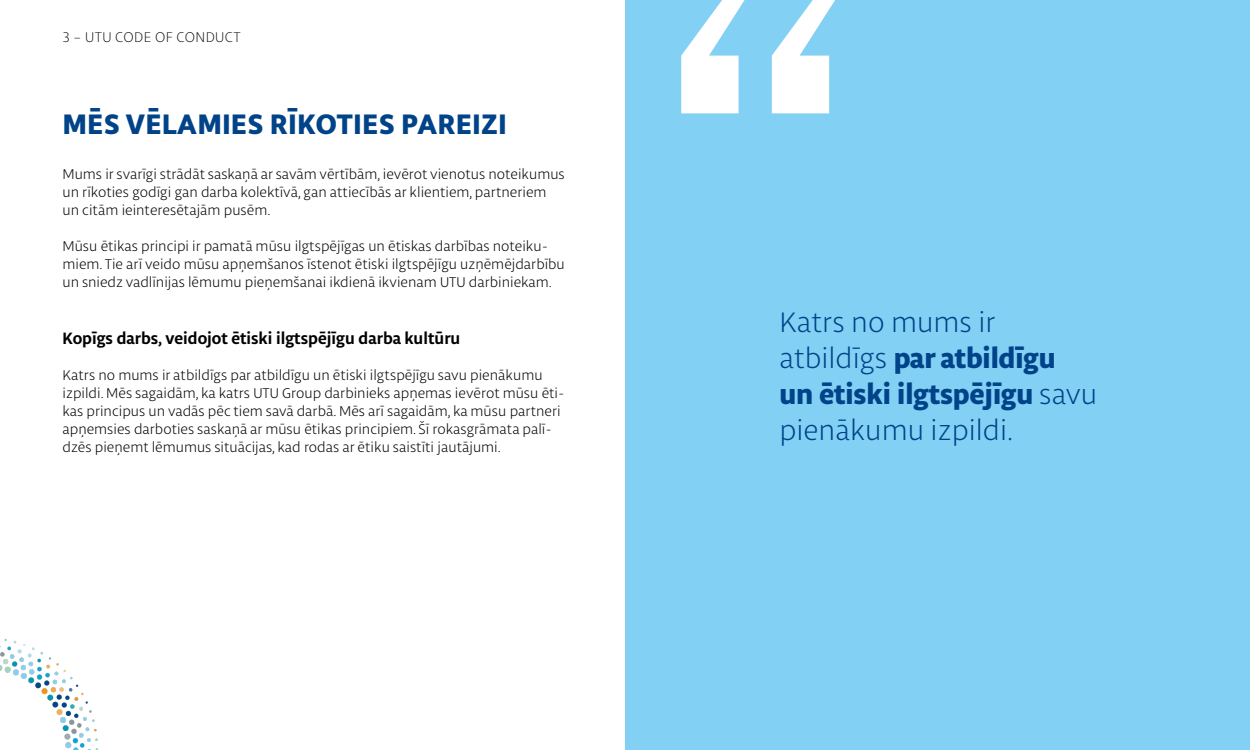
<style>
.page{position:relative;width:1250px;height:750px;background:#fff}
.page>*{position:absolute;margin:0;border:0;box-sizing:border-box;transform-origin:0 0}
.t1{font:300 30px/36px "Libertad";color:#004388}
.t2{font:700 30px/36px "Libertad";color:#004388}
.t3{font:800 30px "Libertad";letter-spacing:.025em;color:#004388}
.t4{font:700 17.5px "Libertad";color:#000}
.t5{font:300 15px/18px "Libertad";color:#000}
.t6{font:100 15px "Libertad";letter-spacing:.025em;color:#000}
.s1{font-weight:800}
.s2{font-weight:300}
</style>
<div class="page">
<img style="left:0;top:638px;width:98px;height:112px">
<div style="left:625px;top:0;width:625px;height:750px;background:#83d0f5"></div>
<svg style="left:681px;top:0;width:154px;height:114px"></svg>
<p class="t6" style="left:62px;top:28px;width:180px">3 – UTU CODE OF CONDUCT</p>
<p class="t3" style="left:63px;top:103px;width:445px">MĒS VĒLAMIES RĪKOTIES PAREIZI</p>
<p class="t5" style="left:62px;top:165px;width:504px">Mums ir svarīgi strādāt saskaņā ar savām vērtībām, ievērot vienotus noteikumus un rīkoties godīgi gan darba kolektīvā, gan attiecībās ar klientiem, partneriem un citām ieinteresētajām pusēm.</p>
<p class="t5" style="left:62px;top:237px;width:504px">Mūsu ētikas principi ir pamatā mūsu ilgtspējīgas un ētiskas darbības noteiku&shy;miem. Tie arī veido mūsu apņemšanos īstenot ētiski ilgtspējīgu uzņēmējdarbību un sniedz vadlīnijas lēmumu pieņemšanai ikdienā ikvienam UTU darbiniekam.</p>
<p class="t4" style="left:62px;top:327px;width:399px">Kopīgs darbs, veidojot ētiski ilgtspējīgu darba kultūru</p>
<p class="t5" style="left:62px;top:366px;width:504px">Katrs no mums ir atbildīgs par atbildīgu un ētiski ilgtspējīgu savu pienākumu izpildi. Mēs sagaidām, ka katrs UTU Group darbinieks apņemas ievērot mūsu ēti&shy;kas principus un vadās pēc tiem savā darbā. Mēs arī sagaidām, ka mūsu partneri apņemsies darboties saskaņā ar mūsu ētikas principiem. Šī rokasgrāmata palī&shy;dzēs pieņemt lēmumus situācijas, kad rodas ar ētiku saistīti jautājumi.</p>
<p class="t1" style="left:779px;top:304px;width:278px">Katrs no mums ir atbildīgs <span class="s1">par atbildīgu</span></p>
<p class="t1" style="left:779px;top:376px;width:320px"><span class="s1">un ētiski ilgtspējīgu</span> savu pienākumu izpildi.</p>
<h1 class="t1" style="left:779px;top:305px;width:300px">Meillä kaikilla on vastuu toimia työssämme</h1>
<h1 class="t2" style="left:779px;top:376px;width:323px">vastuull sella ja eetti esti kestävällä <span class="s2">taval a.</span></h1>
</div>
